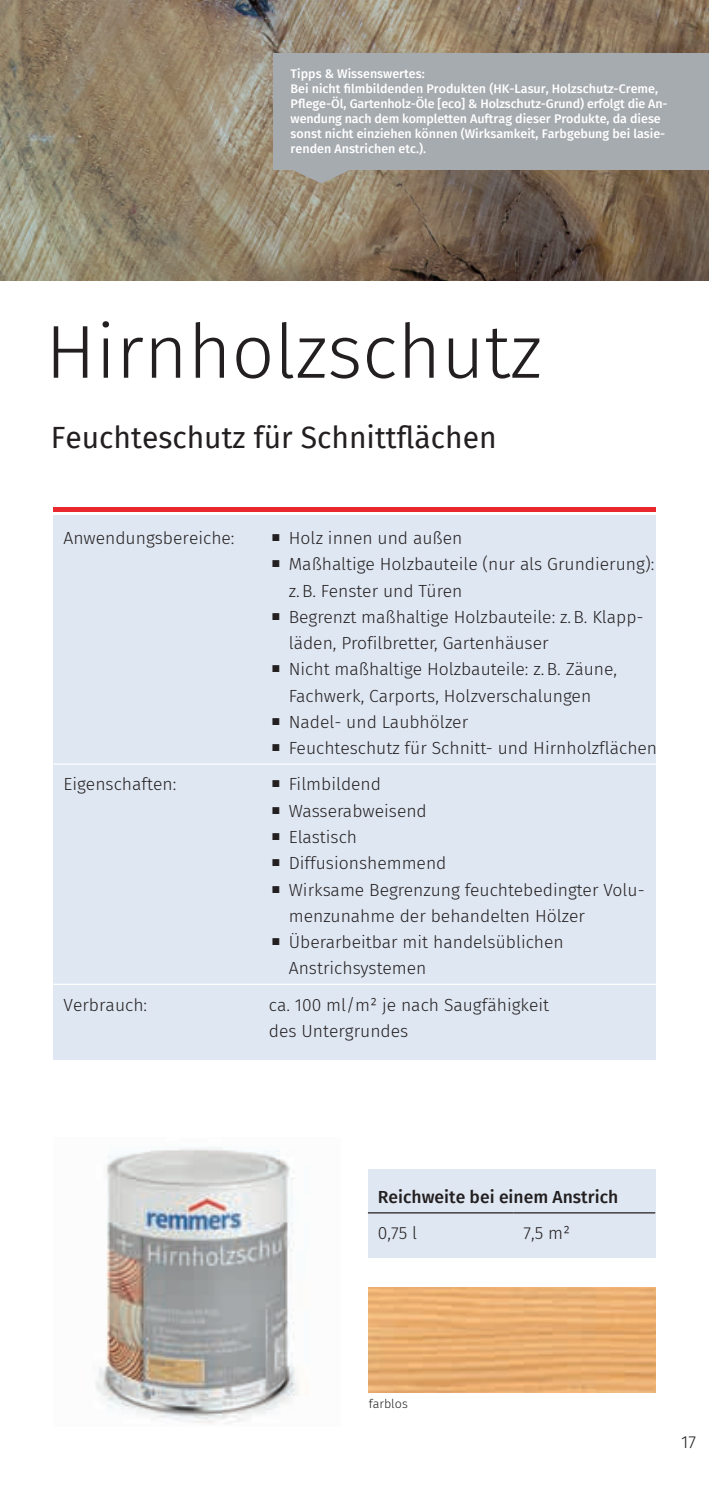
<style>
.page{position:relative;width:709px;height:1489px;background:#fff}
.page>*{position:absolute;margin:0;border:0;box-sizing:border-box;transform-origin:0 0}
.t1{font:300 75px "Fira Sans";color:#231f20}
.t2{font:30px "Fira Sans";color:#231f20}
.t3{font:300 17.5px/26.2px "Fira Sans";color:#231f20}
.t4{font:500 17.5px "Fira Sans";color:#231f20}
.t5{font:500 12.5px/15px "Fira Sans";color:#fff}
.t6{font:300 12.5px "Fira Sans";color:#231f20}
</style>
<div class="page">
<img style="left:0;top:0;width:709px;height:281px">
<img style="left:96px;top:1148px;width:203px;height:276px">
<div style="left:53px;top:516px;width:603px;height:543px;background:#dfe7f2"></div>
<hr style="left:53px;top:507px;width:603px;height:4px;background:#e9282d">
<img style="left:368px;top:1287px;width:288px;height:105px">
<div style="left:368px;top:1169px;width:288px;height:88px;background:#dfe7f2"></div>
<div style="left:273px;top:54px;width:436px;height:116px;background:#a6abb0"></div>
<svg style="left:291px;top:170px;width:61px;height:13px"></svg>
<hr style="left:53px;top:763px;width:206px;height:1px;background:#fff">
<hr style="left:259px;top:763px;width:411px;height:1px;background:#fff">
<hr style="left:53px;top:983px;width:206px;height:1px;background:#fff">
<hr style="left:259px;top:983px;width:411px;height:1px;background:#fff">
<hr style="left:368px;top:1212px;width:145px;height:1px;background:#231f20">
<hr style="left:513px;top:1212px;width:142px;height:1px;background:#231f20">
<p class="t5" style="left:291px;top:65px;width:378px">Tipps &amp; Wissenswertes:<br>Bei nicht filmbildenden Produkten (HK-Lasur, Holzschutz-Creme, Pflege-Öl, Gartenholz-Öle [eco] &amp; Holzschutz-Grund) erfolgt die An&shy;wendung nach dem kompletten Auftrag dieser Produkte, da diese sonst nicht einziehen können (Wirksamkeit, Farbgebung bei lasie&shy;renden Anstrichen etc.).</p>
<h1 class="t1" style="left:45px;top:298px;width:498px">Hirnholzschutz</h1>
<h2 class="t2" style="left:51px;top:414px;width:447px">Feuchteschutz für Schnittflächen</h2>
<p class="t3" style="left:63px;top:524px;width:173px">Anwendungsbereiche:</p>
<p class="t3" style="left:271px;top:524px;width:193px">○ Holz innen und außen</p>
<p class="t3" style="left:289px;top:551px;width:367px;text-indent:-18px">○ Maßhaltige Holzbauteile (nur als Grundierung): z. B. Fenster und Türen</p>
<p class="t3" style="left:289px;top:603px;width:356px;text-indent:-18px">○ Begrenzt maßhaltige Holzbauteile: z. B. Klapp&shy;läden, Profilbretter, Gartenhäuser</p>
<p class="t3" style="left:271px;top:656px;width:347px;text-align:center">○ Nicht maßhaltige Holzbauteile: z. B. Zäune,<br>Fachwerk, Carports, Holzverschalungen</p>
<p class="t3" style="left:271px;top:708px;width:198px">○ Nadel- und Laubhölzer</p>
<p class="t3" style="left:271px;top:734px;width:387px">○ Feuchteschutz für Schnitt- und Hirnholzflächen</p>
<p class="t3" style="left:63px;top:771px;width:114px">Eigenschaften:</p>
<p class="t3" style="left:271px;top:771px;width:111px">○ Filmbildend</p>
<p class="t3" style="left:271px;top:797px;width:157px">○ Wasserabweisend</p>
<p class="t3" style="left:271px;top:823px;width:87px">○ Elastisch</p>
<p class="t3" style="left:271px;top:849px;width:177px">○ Diffusionshemmend</p>
<p class="t3" style="left:289px;top:876px;width:357px;text-indent:-18px">○ Wirksame Begrenzung feuchtebedingter Volu&shy;menzunahme der behandelten Hölzer</p>
<p class="t3" style="left:289px;top:928px;width:276px;text-indent:-18px">○ Überarbeitbar mit handelsüblichen<br>Anstrichsystemen</p>
<p class="t3" style="left:63px;top:991px;width:85px">Verbrauch:</p>
<p class="t3" style="left:269px;top:991px;width:282px">ca. 100 ml/m² je nach Saugfähigkeit des Untergrundes</p>
<p class="t4" style="left:378px;top:1182px;width:242px">Reichweite bei einem Anstrich</p>
<p class="t3" style="left:378px;top:1219px;width:41px">0,75 l</p>
<p class="t3" style="left:523px;top:1219px;width:48px">7,5 m²</p>
<p class="t6" style="left:368px;top:1394px;width:41px">farblos</p>
<p class="t3" style="left:681px;top:1428px;width:16px">17</p>
</div>
